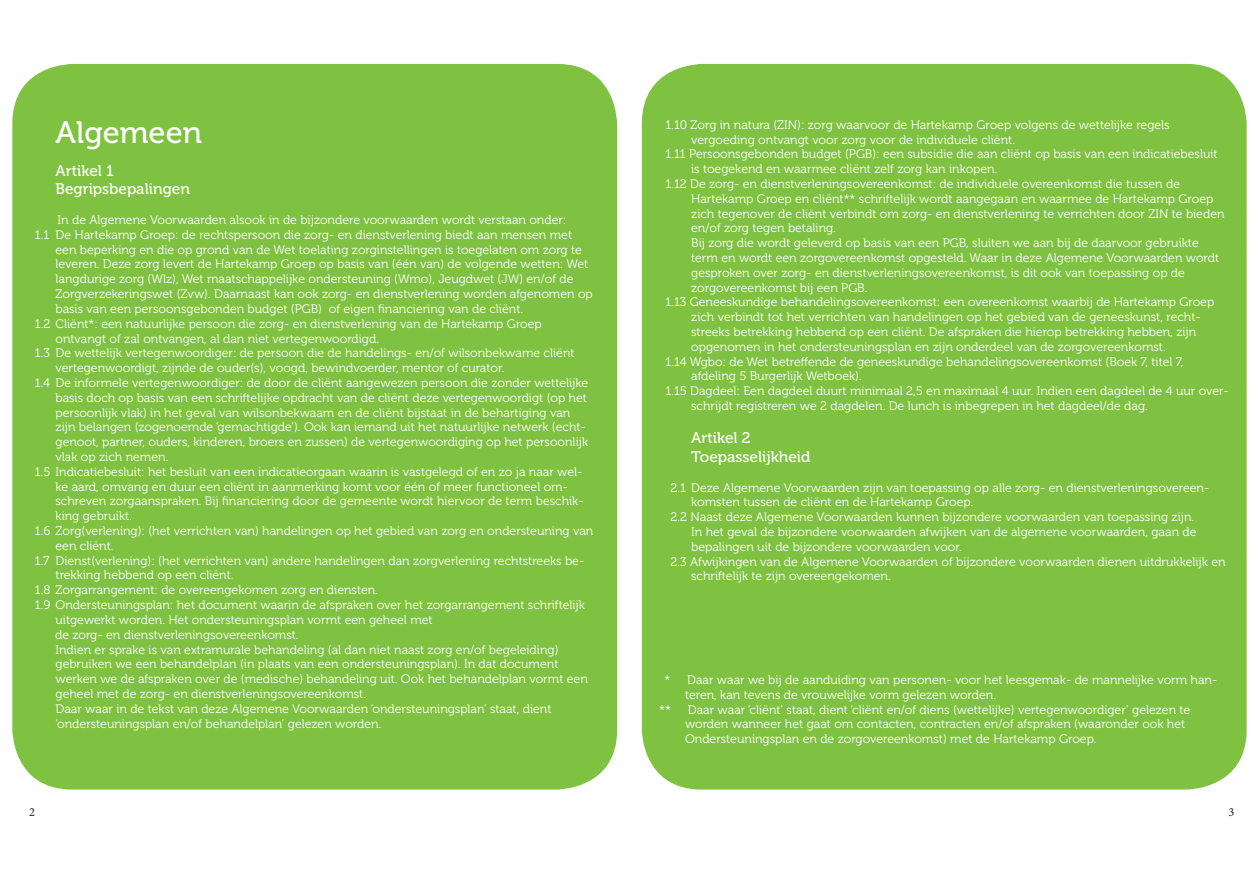
<style>
.page{position:relative;width:1259px;height:893px;background:#fff}
.page>*{position:absolute;margin:0;border:0;box-sizing:border-box;transform-origin:0 0}
.t1{font:30.9px "Museo 500";color:#fff}
.t2{font:15.45px "Museo 500";color:#fff}
.t3{font:12.3px/14.9px "Museo 300";color:#fff}
.t4{font:12.3px "Minion Pro";color:#231f20}
</style>
<div class="page">
<div style="left:12px;top:64px;width:605px;height:725px;background:#7fc241;border-radius:60px"></div>
<div style="left:642px;top:64px;width:604px;height:725px;background:#7fc241;border-radius:60px"></div>
<p class="t1" style="left:56px;top:115px;width:148px">Algemeen</p>
<p class="t2" style="left:56px;top:162px;width:60px">Artikel 1</p>
<p class="t2" style="left:56px;top:181px;width:136px">Begripsbepalingen</p>
<p class="t3" style="left:58px;top:213px;width:510px">In de Algemene Voorwaarden alsook in de bijzondere voorwaarden wordt verstaan onder:</p>
<p class="t3" style="left:56px;top:227px;width:539px;text-indent:-21px">1.1 De Hartekamp Groep: de rechtspersoon die zorg- en dienstverlening biedt aan mensen met een beperking en die op grond van de Wet toelating zorginstellingen is toegelaten om zorg te leveren. Deze zorg levert de Hartekamp Groep op basis van (één van) de volgende wetten: Wet langdurige zorg (Wlz), Wet maatschappelijke ondersteuning (Wmo), Jeugdwet (JW) en/of de Zorgverzekeringswet (Zvw). Daarnaast kan ook zorg- en dienstverlening worden afgenomen op basis van een persoonsgebonden budget (PGB) of eigen financiering van de cliënt.</p>
<p class="t3" style="left:56px;top:316px;width:488px;text-indent:-21px">1.2 Cliënt*: een natuurlijke persoon die zorg- en dienstverlening van de Hartekamp Groep ontvangt of zal ontvangen, al dan niet vertegenwoordigd.</p>
<p class="t3" style="left:56px;top:346px;width:520px;text-indent:-21px">1.3 De wettelijk vertegenwoordiger: de persoon die de handelings- en/of wilsonbekwame cliënt vertegenwoordigt, zijnde de ouder(s), voogd, bewindvoerder, mentor of curator.</p>
<p class="t3" style="left:56px;top:376px;width:534px;text-indent:-21px">1.4 De informele vertegenwoordiger: de door de cliënt aangewezen persoon die zonder wettelijke basis doch op basis van een schriftelijke opdracht van de cliënt deze vertegenwoordigt (op het persoonlijk vlak) in het geval van wilsonbekwaam en de cliënt bijstaat in de behartiging van zijn belangen (zogenoemde ‘gemachtigde’). Ook kan iemand uit het natuurlijke netwerk (echt&shy;genoot, partner, ouders, kinderen, broers en zussen) de vertegenwoordiging op het persoonlijk vlak op zich nemen.</p>
<p class="t3" style="left:56px;top:464px;width:530px;text-indent:-21px">1.5 Indicatiebesluit: het besluit van een indicatieorgaan waarin is vastgelegd of en zo ja naar wel&shy;ke aard, omvang en duur een cliënt in aanmerking komt voor één of meer functioneel om&shy;schreven zorgaanspraken. Bij financiering door de gemeente wordt hiervoor de term beschik&shy;king gebruikt.</p>
<p class="t3" style="left:56px;top:524px;width:539px;text-indent:-21px">1.6 Zorg(verlening): (het verrichten van) handelingen op het gebied van zorg en ondersteuning van een cliënt.</p>
<p class="t3" style="left:56px;top:553px;width:530px;text-indent:-21px">1.7 Dienst(verlening): (het verrichten van) andere handelingen dan zorgverlening rechtstreeks be&shy;trekking hebbend op een cliënt.</p>
<p class="t3" style="left:35px;top:583px;width:344px">1.8 Zorgarrangement: de overeengekomen zorg en diensten.</p>
<p class="t3" style="left:56px;top:598px;width:531px;text-indent:-21px">1.9 Ondersteuningsplan: het document waarin de afspraken over het zorgarrangement schriftelijk uitgewerkt worden. Het ondersteuningsplan vormt een geheel met</p>
<p class="t3" style="left:55px;top:627px;width:245px">de zorg- en dienstverleningsovereenkomst.</p>
<p class="t3" style="left:56px;top:642px;width:534px">Indien er sprake is van extramurale behandeling (al dan niet naast zorg en/of begeleiding) gebruiken we een behandelplan (in plaats van een ondersteuningsplan). In dat document werken we de afspraken over de (medische) behandeling uit. Ook het behandelplan vormt een geheel met de zorg- en dienstverleningsovereenkomst.</p>
<p class="t3" style="left:56px;top:701px;width:497px">Daar waar in de tekst van deze Algemene Voorwaarden ‘ondersteuningsplan’ staat, dient ‘ondersteuningsplan en/of behandelplan’ gelezen worden.</p>
<p class="t3" style="left:691px;top:117px;width:480px;text-indent:-26px">1.10 Zorg in natura (ZIN): zorg waarvoor de Hartekamp Groep volgens de wettelijke regels vergoeding ontvangt voor zorg voor de individuele cliënt.</p>
<p class="t3" style="left:691px;top:147px;width:528px;text-indent:-26px">1.11 Persoonsgebonden budget (PGB): een subsidie die aan cliënt op basis van een indicatiebesluit is toegekend en waarmee cliënt zelf zorg kan inkopen.</p>
<p class="t3" style="left:691px;top:177px;width:535px;text-indent:-26px">1.12 De zorg- en dienstverleningsovereenkomst: de individuele overeenkomst die tussen de Hartekamp Groep en cliënt** schriftelijk wordt aangegaan en waarmee de Hartekamp Groep zich tegenover de cliënt verbindt om zorg- en dienstverlening te verrichten door ZIN te bieden en/of zorg tegen betaling.</p>
<p class="t3" style="left:691px;top:236px;width:529px">Bij zorg die wordt geleverd op basis van een PGB, sluiten we aan bij de daarvoor gebruikte term en wordt een zorgovereenkomst opgesteld. Waar in deze Algemene Voorwaarden wordt gesproken over zorg- en dienstverleningsovereenkomst, is dit ook van toepassing op de</p>
<p class="t3" style="left:691px;top:280px;width:178px">zorgovereenkomst bij een PGB.</p>
<p class="t3" style="left:691px;top:295px;width:524px;text-indent:-26px">1.13 Geneeskundige behandelingsovereenkomst: een overeenkomst waarbij de Hartekamp Groep zich verbindt tot het verrichten van handelingen op het gebied van de geneeskunst, recht&shy;streeks betrekking hebbend op een cliënt. De afspraken die hierop betrekking hebben, zijn opgenomen in het ondersteuningsplan en zijn onderdeel van de zorgovereenkomst.</p>
<p class="t3" style="left:691px;top:354px;width:493px;text-indent:-26px">1.14 Wgbo: de Wet betreffende de geneeskundige behandelingsovereenkomst (Boek 7, titel 7, afdeling 5 Burgerlijk Wetboek).</p>
<p class="t3" style="left:691px;top:384px;width:539px;text-indent:-26px">1.15 Dagdeel: Een dagdeel duurt minimaal 2,5 en maximaal 4 uur. Indien een dagdeel de 4 uur over&shy;schrijdt registreren we 2 dagdelen. De lunch is inbegrepen in het dagdeel/de dag.</p>
<p class="t2" style="left:691px;top:430px;width:61px">Artikel 2</p>
<p class="t2" style="left:691px;top:448px;width:121px">Toepasselijkheid</p>
<p class="t3" style="left:691px;top:480px;width:519px;text-indent:-21px">2.1 Deze Algemene Voorwaarden zijn van toepassing op alle zorg- en dienstverleningsovereen&shy;komsten tussen de cliënt en de Hartekamp Groep.</p>
<p class="t3" style="left:691px;top:510px;width:507px;text-indent:-21px">2.2 Naast deze Algemene Voorwaarden kunnen bijzondere voorwaarden van toepassing zijn.<br>In het geval de bijzondere voorwaarden afwijken van de algemene voorwaarden, gaan de bepalingen uit de bijzondere voorwaarden voor.</p>
<p class="t3" style="left:691px;top:554px;width:536px;text-indent:-21px">2.3 Afwijkingen van de Algemene Voorwaarden of bijzondere voorwaarden dienen uitdrukkelijk en schriftelijk te zijn overeengekomen.</p>
<p class="t3" style="left:685px;top:673px;width:534px;text-indent:-21px">* Daar waar we bij de aanduiding van personen- voor het leesgemak- de mannelijke vorm han&shy;teren, kan tevens de vrouwelijke vorm gelezen worden.</p>
<p class="t3" style="left:659px;top:702px;width:13px">**</p>
<p class="t3" style="left:685px;top:702px;width:507px">Daar waar ‘cliënt’ staat, dient ‘cliënt en/of diens (wettelijke) vertegenwoordiger’ gelezen te worden wanneer het gaat om contacten, contracten en/of afspraken (waaronder ook het<br>Ondersteuningsplan en de zorgovereenkomst) met de Hartekamp Groep.</p>
<p class="t4" style="left:29px;top:804px;width:7px">2</p>
<p class="t4" style="left:1228px;top:804px;width:7px">3</p>
</div>
